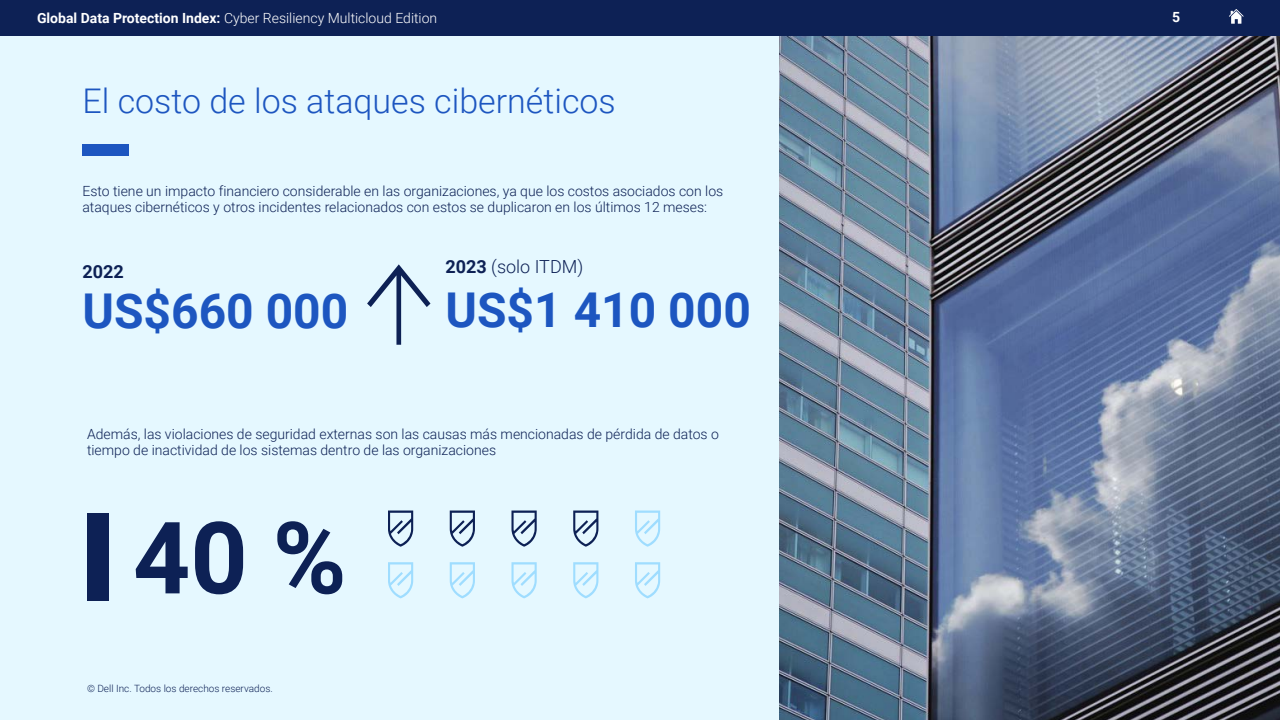
<style>
.page{position:relative;width:1280px;height:720px;background:#fff}
.page>*{position:absolute;margin:0;border:0;box-sizing:border-box;transform-origin:0 0}
.t1{font:700 100px "Roboto";color:#0d2155}
.t2{font:700 48px "Roboto";color:#1d56c0}
.t3{font:300 34px "Roboto";color:#1d56c0}
.t4{font:300 18px "Roboto";color:#0d2155}
.t5{font:700 18px "Roboto";color:#0d2155}
.t6{font:300 14px/16.8px "Roboto";color:#0d2155}
.t7{font:300 14px "Roboto";color:#fff}
.t8{font:700 14px "Roboto";color:#fff}
.t9{font:300 10px "Roboto";color:#0d2155}
.s1{font-weight:700}
</style>
<div class="page">
<div style="left:0;top:0;width:1280px;height:36px;background:#0d2155"></div>
<svg style="left:1229px;top:9px;width:15px;height:15px"></svg>
<div style="left:0;top:36px;width:1280px;height:684px;background:#e5f8ff"></div>
<img style="left:779px;top:36px;width:501px;height:684px">
<div style="left:82px;top:144px;width:47px;height:11px;background:#1d56c0"></div>
<div style="left:87px;top:514px;width:21px;height:87px;background:#0d2155"></div>
<svg style="left:367px;top:264px;width:64px;height:81px"></svg>
<svg style="left:388px;top:562px;width:25px;height:36px"></svg>
<svg style="left:388px;top:511px;width:25px;height:36px"></svg>
<svg style="left:450px;top:562px;width:25px;height:36px"></svg>
<svg style="left:450px;top:511px;width:25px;height:36px"></svg>
<svg style="left:511px;top:562px;width:26px;height:36px"></svg>
<svg style="left:511px;top:511px;width:26px;height:36px"></svg>
<svg style="left:573px;top:562px;width:25px;height:36px"></svg>
<svg style="left:573px;top:511px;width:25px;height:36px"></svg>
<svg style="left:635px;top:562px;width:25px;height:36px"></svg>
<svg style="left:635px;top:511px;width:25px;height:36px"></svg>
<p class="t7" style="left:37px;top:8px;width:402px"><span class="s1">Global Data Protection Index:</span> Cyber Resiliency Multicloud Edition</p>
<p class="t8" style="left:1172px;top:7px;width:10px">5</p>
<h3 class="t3" style="left:82px;top:77px;width:535px">El costo de los ataques cibernéticos</h3>
<p class="t6" style="left:82px;top:182px;width:642px">Esto tiene un impacto financiero considerable en las organizaciones, ya que los costos asociados con los ataques cibernéticos y otros incidentes relacionados con estos se duplicaron en los últimos 12 meses:</p>
<p class="t5" style="left:82px;top:259px;width:43px">2022</p>
<h2 class="t2" style="left:82px;top:278px;width:267px">US$660 000</h2>
<p class="t4" style="left:446px;top:253px;width:139px"><span class="s1">2023</span> (solo ITDM)</p>
<h2 class="t2" style="left:446px;top:276px;width:307px">US$1 410 000</h2>
<p class="t6" style="left:87px;top:425px;width:633px">Además, las violaciones de seguridad externas son las causas más mencionadas de pérdida de datos o tiempo de inactividad de los sistemas dentro de las organizaciones</p>
<h1 class="t1" style="left:133px;top:488px;width:215px">40 %</h1>
<p class="t9" style="left:87px;top:681px;width:187px">© Dell Inc. Todos los derechos reservados.</p>
</div>
